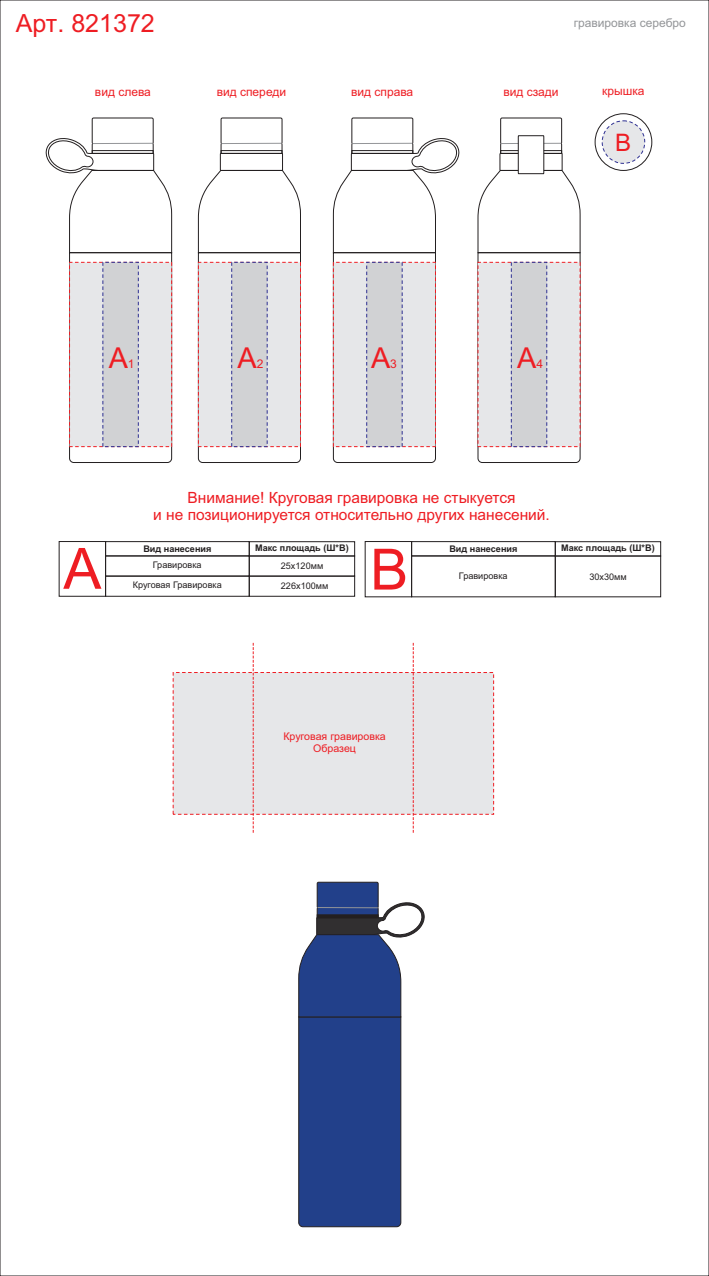
<style>
.page{position:relative;width:709px;height:1276px;background:#fff}
.page>*{position:absolute;margin:0;border:0;box-sizing:border-box;transform-origin:0 0}
.t1{font:56.95px "Arial";color:#ee1d23}
.t2{font:28.8px "Arial";color:#ee1d23}
.t3{font:25.05px "Arial";color:#ee1d23}
.t4{font:24.1px "Arial";color:#ee1d23}
.t5{font:15.45px/17.3px "Arial";color:#ee1d23;text-align:center}
.t6{font:12px "Arial";color:#ee1d23}
.t7{font:12px "Arial";color:#939598}
.t8{font:10.6px/11.8px "Arial";color:#ee1d23;text-align:center}
.t9{font:9.1px "Arial";color:#231f20}
.t10{font:700 9.1px "Arial";color:#231f20}
</style>
<div class="page">
<div style="left:173px;top:672px;width:321px;height:142px;background:#e6e7e9"></div>
<div style="left:595px;top:114px;width:57px;height:56px;border:1px solid #231f20;border-radius:50%"></div>
<div style="left:602px;top:121px;width:43px;height:42px;background:#e6e7e9;border:1px dashed #2e3092;border-radius:50%"></div>
<div style="left:411px;top:541px;width:144px;height:15px;border:1px solid #231f20"></div>
<div style="left:411px;top:555px;width:144px;height:42px;border:1px solid #231f20"></div>
<div style="left:555px;top:541px;width:106px;height:15px;border:1px solid #231f20"></div>
<div style="left:555px;top:555px;width:106px;height:42px;border:1px solid #231f20"></div>
<div style="left:365px;top:541px;width:47px;height:56px;border:1px solid #231f20"></div>
<div style="left:105px;top:541px;width:144px;height:15px;border:1px solid #231f20"></div>
<div style="left:105px;top:555px;width:144px;height:21px;border:1px solid #231f20"></div>
<div style="left:249px;top:541px;width:106px;height:15px;border:1px solid #231f20"></div>
<div style="left:249px;top:555px;width:106px;height:21px;border:1px solid #231f20"></div>
<div style="left:59px;top:541px;width:47px;height:55px;border:1px solid #231f20"></div>
<div style="left:105px;top:576px;width:144px;height:20px;border:1px solid #231f20"></div>
<div style="left:249px;top:576px;width:106px;height:20px;border:1px solid #231f20"></div>
<svg style="left:333px;top:118px;width:126px;height:344px"></svg>
<svg style="left:46px;top:118px;width:126px;height:344px"></svg>
<svg style="left:198px;top:118px;width:103px;height:344px"></svg>
<svg style="left:477px;top:118px;width:103px;height:344px"></svg>
<svg style="left:253px;top:643px;width:1px;height:190px"></svg>
<svg style="left:413px;top:643px;width:1px;height:190px"></svg>
<svg style="left:298px;top:882px;width:126px;height:344px"></svg>
<h3 class="t3" style="left:16px;top:14px;width:140px">Арт. 821372</h3>
<p class="t7" style="left:573px;top:18px;width:114px">гравировка серебро</p>
<p class="t6" style="left:95px;top:87px;width:58px">вид слева</p>
<p class="t6" style="left:217px;top:87px;width:71px">вид спереди</p>
<p class="t6" style="left:351px;top:87px;width:64px">вид справа</p>
<p class="t6" style="left:503px;top:87px;width:57px">вид сзади</p>
<p class="t6" style="left:602px;top:86px;width:44px">крышка</p>
<h3 class="t4" style="left:615px;top:133px;width:18px">B</h3>
<h2 class="t2" style="left:109px;top:347px;width:21px">А</h2>
<p class="t6" style="left:128px;top:359px;width:8px">1</p>
<h2 class="t2" style="left:238px;top:347px;width:21px">А</h2>
<p class="t6" style="left:257px;top:359px;width:8px">2</p>
<h2 class="t2" style="left:371px;top:347px;width:21px">А</h2>
<p class="t6" style="left:390px;top:359px;width:8px">3</p>
<h2 class="t2" style="left:517px;top:347px;width:21px">А</h2>
<p class="t6" style="left:536px;top:359px;width:8px">4</p>
<h1 class="t1" style="left:63px;top:547px;width:39px">А</h1>
<p class="t5" style="left:153px;top:490px;width:398px">Внимание! Круговая гравировка не стыкуется<br>и не позиционируется относительно других нанесений.</p>
<p class="t10" style="left:143px;top:545px;width:70px">Вид нанесения</p>
<p class="t10" style="left:255px;top:544px;width:95px">Макс площадь (Ш*В)</p>
<p class="t9" style="left:153px;top:562px;width:50px">Гравировка</p>
<p class="t9" style="left:281px;top:562px;width:44px">25х120мм</p>
<p class="t9" style="left:133px;top:581px;width:90px">Круговая Гравировка</p>
<p class="t9" style="left:281px;top:582px;width:49px">226х100мм</p>
<h1 class="t1" style="left:370px;top:548px;width:39px">В</h1>
<p class="t10" style="left:449px;top:545px;width:70px">Вид нанесения</p>
<p class="t10" style="left:561px;top:544px;width:95px">Макс площадь (Ш*В)</p>
<p class="t9" style="left:459px;top:572px;width:50px">Гравировка</p>
<p class="t9" style="left:589px;top:573px;width:39px">30х30мм</p>
<p class="t8" style="left:283px;top:731px;width:104px">Круговая гравировка<br>Образец</p>
</div>
